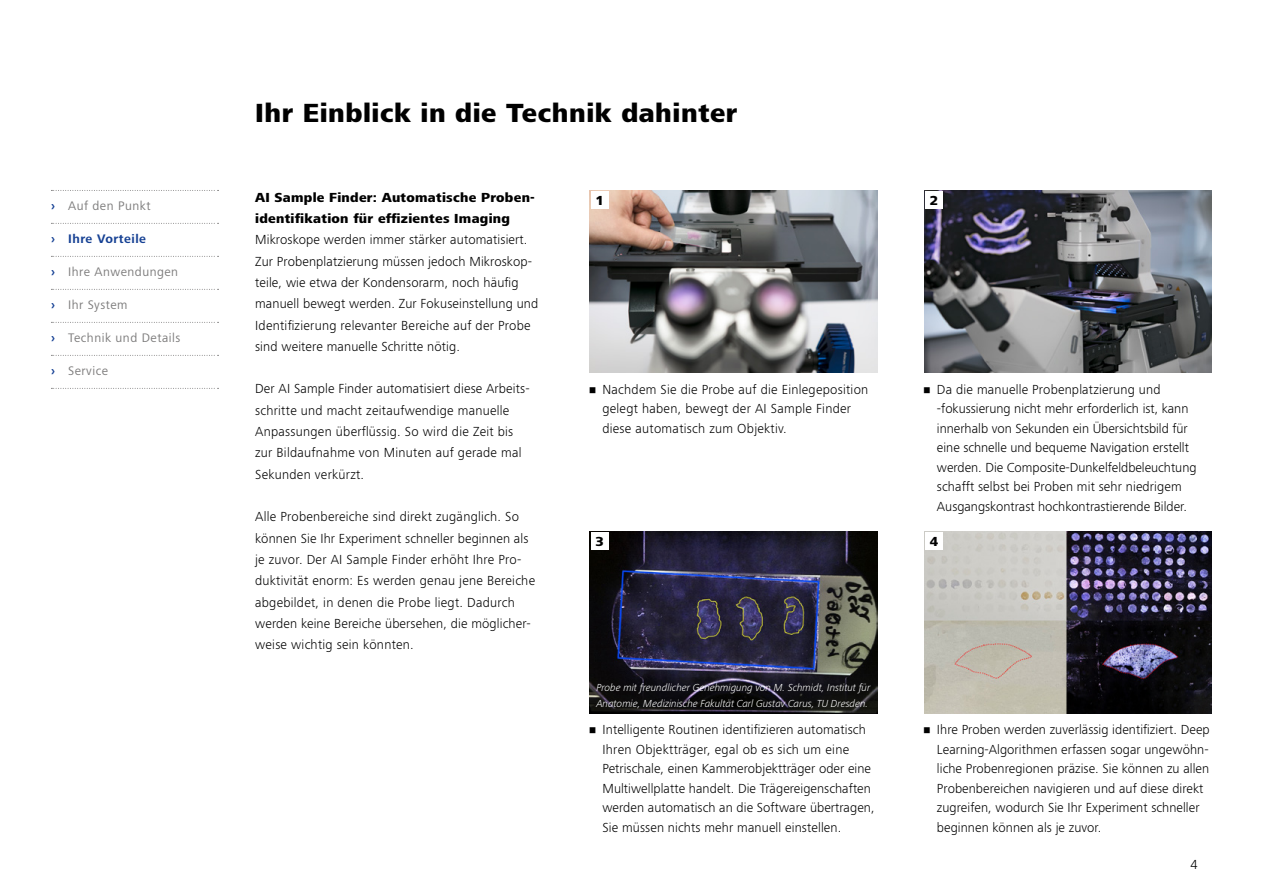
<style>
.page{position:relative;width:1263px;height:893px;background:#fff}
.page>*{position:absolute;margin:0;border:0;box-sizing:border-box;transform-origin:0 0}
.t1{font:800 27px "ZEISS Frutiger Next W1 G";letter-spacing:.02em;color:#000}
.t2{font:300 13.5px/19.5px "ZEISS Frutiger Next W1 G";letter-spacing:.01em;color:#000}
.t3{font:800 13.5px/21.3px "ZEISS Frutiger Next W1 G";letter-spacing:.02em;color:#000}
.t4{font:12.75px "ZEISS Frutiger Next W1 G";letter-spacing:.04em;color:#7c7b7b}
.t5{font:700 12.75px "ZEISS Frutiger Next W1 G";letter-spacing:.04em;color:#164194}
.t6{font:italic 300 10.5px/16.5px "ZEISS Frutiger Next W1 G";letter-spacing:-.005em;color:#fff}
.s1{font-weight:700;color:#164194}
</style>
<div class="page">
<img style="left:590px;top:190px;width:287px;height:182px">
<img style="left:924px;top:190px;width:288px;height:182px">
<img style="left:590px;top:532px;width:287px;height:182px">
<img style="left:924px;top:532px;width:288px;height:182px">
<div style="left:591px;top:191px;width:17px;height:17px;background:#fff"></div>
<div style="left:591px;top:533px;width:17px;height:17px;background:#fff"></div>
<div style="left:925px;top:191px;width:17px;height:17px;background:#fff"></div>
<div style="left:925px;top:533px;width:17px;height:17px;background:#fff"></div>
<svg style="left:51px;top:190px;width:168px;height:1px"></svg>
<svg style="left:51px;top:223px;width:168px;height:1px"></svg>
<svg style="left:51px;top:256px;width:168px;height:1px"></svg>
<svg style="left:51px;top:289px;width:168px;height:1px"></svg>
<svg style="left:51px;top:322px;width:168px;height:1px"></svg>
<svg style="left:51px;top:355px;width:168px;height:1px"></svg>
<svg style="left:51px;top:388px;width:168px;height:1px"></svg>
<p class="t4" style="left:51px;top:197px;width:101px"><span class="s1">›</span> Auf den Punkt</p>
<p class="t5" style="left:51px;top:230px;width:97px">› Ihre Vorteile</p>
<p class="t4" style="left:51px;top:263px;width:129px"><span class="s1">›</span> Ihre Anwendungen</p>
<p class="t4" style="left:51px;top:296px;width:78px"><span class="s1">›</span> Ihr System</p>
<p class="t4" style="left:51px;top:329px;width:131px"><span class="s1">›</span> Technik und Details</p>
<p class="t4" style="left:51px;top:362px;width:59px"><span class="s1">›</span> Service</p>
<h1 class="t1" style="left:255px;top:93px;width:484px">Ihr Einblick in die Technik dahinter</h1>
<p class="t3" style="left:255px;top:186px;width:280px">AI Sample Finder: Automatische Proben&shy;identifikation für effizientes Imaging</p>
<p class="t2" style="left:255px;top:228px;width:285px;line-height:21.3px">Mikroskope werden immer stärker automatisiert.<br>Zur Probenplatzierung müssen jedoch Mikroskop&shy;teile, wie etwa der Kondensorarm, noch häufig manuell bewegt werden. Zur Fokuseinstellung und Identifizierung relevanter Bereiche auf der Probe sind weitere manuelle Schritte nötig.</p>
<p class="t2" style="left:255px;top:378px;width:276px;line-height:21.3px">Der AI Sample Finder automatisiert diese Arbeits&shy;schritte und macht zeitaufwendige manuelle Anpassungen überflüssig. So wird die Zeit bis zur Bildaufnahme von Minuten auf gerade mal Sekunden verkürzt.</p>
<p class="t2" style="left:255px;top:505px;width:281px;line-height:21.3px">Alle Probenbereiche sind direkt zugänglich. So können Sie Ihr Experiment schneller beginnen als je zuvor. Der AI Sample Finder erhöht Ihre Pro&shy;duktivität enorm: Es werden genau jene Bereiche abgebildet, in denen die Probe liegt. Dadurch werden keine Bereiche übersehen, die möglicher&shy;weise wichtig sein könnten.</p>
<p class="t3" style="left:595px;top:189px;width:10px">1</p>
<p class="t2" style="left:602px;top:379px;width:267px;text-indent:-13px">• Nachdem Sie die Probe auf die Einlegeposition gelegt haben, bewegt der AI Sample Finder diese automatisch zum Objektiv.</p>
<p class="t3" style="left:595px;top:531px;width:10px">3</p>
<p class="t3" style="left:930px;top:189px;width:10px">2</p>
<p class="t2" style="left:937px;top:379px;width:261px;text-indent:-13px">• Da die manuelle Probenplatzierung und -fokussierung nicht mehr erforderlich ist, kann innerhalb von Sekunden ein Übersichtsbild für eine schnelle und bequeme Navigation erstellt werden. Die Composite-Dunkelfeldbeleuchtung schafft selbst bei Proben mit sehr niedrigem Ausgangskontrast hochkontrastierende Bilder.</p>
<p class="t3" style="left:930px;top:531px;width:10px">4</p>
<p class="t6" style="left:596px;top:678px;width:275px">Probe mit freundlicher Genehmigung von M. Schmidt, Institut für<br>Anatomie, Medizinische Fakultät Carl Gustav Carus, TU Dresden.</p>
<p class="t2" style="left:602px;top:719px;width:274px;text-indent:-13px">• Intelligente Routinen identifizieren automatisch Ihren Objektträger, egal ob es sich um eine Petrischale, einen Kammerobjektträger oder eine Multiwellplatte handelt. Die Trägereigenschaften werden automatisch an die Software übertragen, Sie müssen nichts mehr manuell einstellen.</p>
<p class="t2" style="left:937px;top:719px;width:274px;text-indent:-13px">• Ihre Proben werden zuverlässig identifiziert. Deep Learning-Algorithmen erfassen sogar ungewöhn&shy;liche Probenregionen präzise. Sie können zu allen Probenbereichen navigieren und auf diese direkt zugreifen, wodurch Sie Ihr Experiment schneller beginnen können als je zuvor.</p>
<p class="t2" style="left:1190px;top:854px;width:9px">4</p>
</div>
